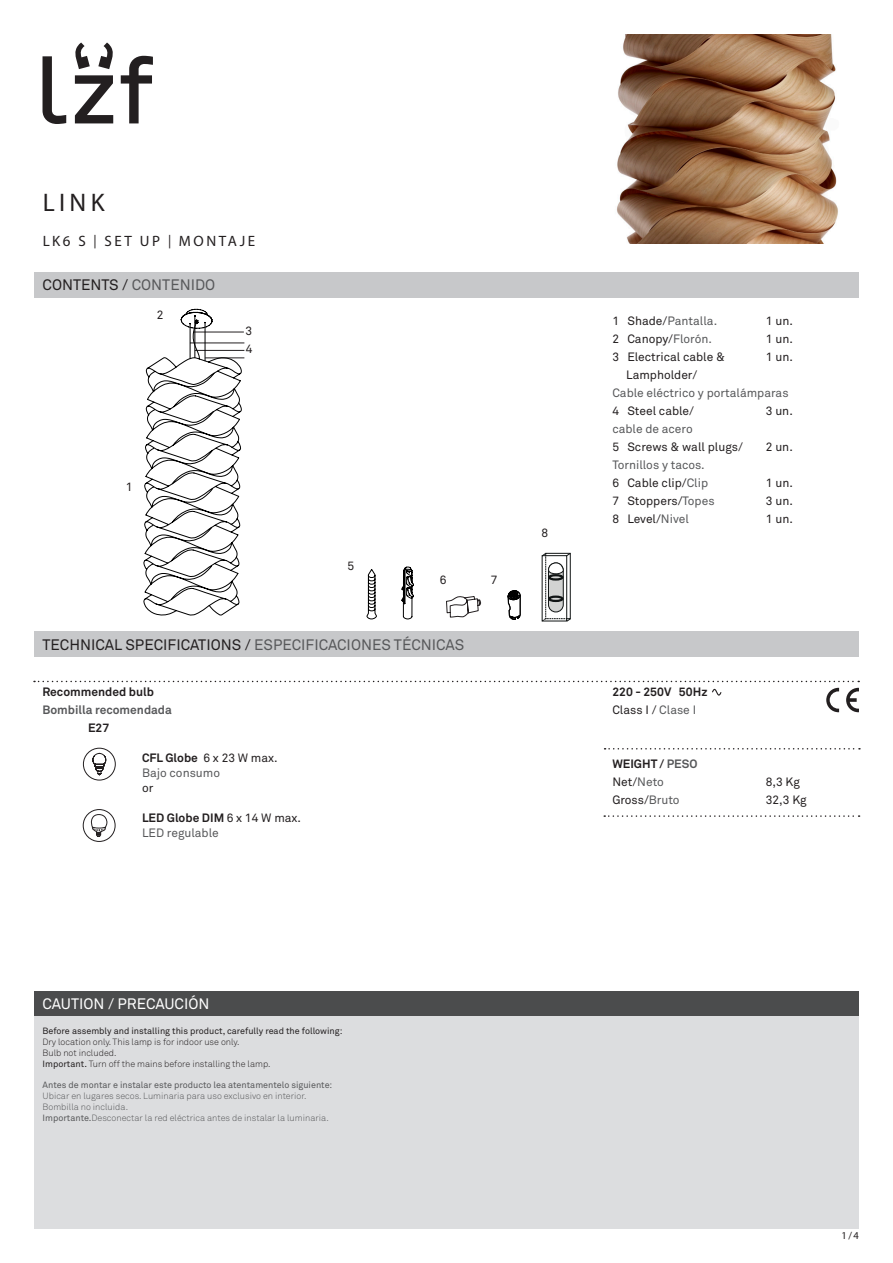
<style>
.page{position:relative;width:893px;height:1263px;background:#fff}
.page>*{position:absolute;margin:0;border:0;box-sizing:border-box;transform-origin:0 0}
.t1{font:25.5px "Myriad Pro";color:#231f20}
.t2{font:15px "Akkurat";color:#231f20}
.t3{font:15px "Akkurat";color:#fff}
.t4{font:15px "Myriad Pro";letter-spacing:.17em;color:#231f20}
.t5{font:12px/18.5px "Akkurat";color:#231f20}
.t6{font:12px/15px "Akkurat";color:#57585a}
.t7{font:700 12px/18px "Akkurat";color:#231f20}
.t8{font:700 12px "Akkurat";color:#57585a}
.t9{font:10.5px "Myriad Pro";color:#231f20}
.t10{font:300 9px/10.8px "Akkurat";color:#57585a}
.t11{font:300 9px/10.8px "Akkurat";color:#231f20}
.t12{font:9px "Akkurat";color:#231f20}
.t13{font:9px "Akkurat";color:#57585a}
.s1{font-size:13.5px}
.s2{color:#57585a}
.s3{font-weight:700;color:#231f20}
.s4{color:#231f20}
.s5{font-weight:400}
.s6{font-weight:400;color:#57585a}
</style>
<div class="page">
<div style="left:34px;top:272px;width:825px;height:26px;background:#c7c8ca"></div>
<div style="left:34px;top:991px;width:825px;height:25px;background:#4b4c4d"></div>
<div style="left:34px;top:631px;width:825px;height:26px;background:#c7c8ca"></div>
<div style="left:34px;top:1016px;width:825px;height:213px;background:#dcdddf"></div>
<svg style="left:75px;top:75px;width:38px;height:48px"></svg>
<svg style="left:121px;top:56px;width:32px;height:67px"></svg>
<svg style="left:43px;top:56px;width:23px;height:68px"></svg>
<svg style="left:75px;top:43px;width:15px;height:26px"></svg>
<svg style="left:98px;top:43px;width:15px;height:26px"></svg>
<img style="left:616px;top:34px;width:222px;height:210px">
<svg style="left:34px;top:681px;width:825px;height:1px"></svg>
<svg style="left:605px;top:748px;width:255px;height:1px"></svg>
<svg style="left:604px;top:815px;width:256px;height:2px"></svg>
<svg style="left:826px;top:688px;width:13px;height:24px"></svg>
<svg style="left:846px;top:688px;width:13px;height:24px"></svg>
<svg style="left:367px;top:567px;width:47px;height:52px"></svg>
<svg style="left:446px;top:596px;width:35px;height:21px"></svg>
<svg style="left:712px;top:688px;width:10px;height:8px"></svg>
<svg style="left:93px;top:753px;width:13px;height:22px"></svg>
<div style="left:83px;top:748px;width:32px;height:32px;border:1px solid #231f20;border-radius:50%"></div>
<div style="left:83px;top:809px;width:32px;height:32px;border:1px solid #231f20;border-radius:50%"></div>
<svg style="left:91px;top:814px;width:16px;height:23px"></svg>
<svg style="left:507px;top:590px;width:14px;height:30px"></svg>
<svg style="left:541px;top:552px;width:30px;height:70px"></svg>
<hr style="left:205px;top:358px;width:39px;height:1px;background:#231f20">
<hr style="left:195px;top:350px;width:49px;height:1px;background:#231f20">
<hr style="left:190px;top:343px;width:54px;height:1px;background:#231f20">
<hr style="left:193px;top:332px;width:51px;height:1px;background:#231f20">
<svg style="left:143px;top:309px;width:99px;height:307px"></svg>
<hr style="left:190px;top:324px;width:1px;height:35px;background:#000">
<hr style="left:205px;top:322px;width:1px;height:39px;background:#000">
<hr style="left:195px;top:316px;width:1px;height:42px;background:#000">
<h1 class="t1" style="left:43px;top:186px;width:63px">LINK</h1>
<p class="t4" style="left:43px;top:232px;width:214px">LK6 S <span class="s1">|</span> SET UP <span class="s1">|</span> MONTAJE</p>
<p class="t2" style="left:43px;top:276px;width:174px">CONTENTS / <span class="s2">CONTENIDO</span></p>
<p class="t5" style="left:157px;top:305px;width:8px">2</p>
<p class="t5" style="left:245px;top:321px;width:9px">3<br>4</p>
<p class="t5" style="left:126px;top:478px;width:8px">1</p>
<p class="t5" style="left:347px;top:556px;width:8px">5</p>
<p class="t5" style="left:440px;top:570px;width:8px">6</p>
<p class="t2" style="left:43px;top:635px;width:423px">TECHNICAL SPECIFICATIONS / <span class="s2">ESPECIFICACIONES TÉCNICAS</span></p>
<p class="t7" style="left:43px;top:683px;width:113px">Recommended bulb</p>
<p class="t8" style="left:43px;top:703px;width:131px">Bombilla recomendada</p>
<p class="t7" style="left:88px;top:719px;width:23px">E27</p>
<p class="t6" style="left:142px;top:750px;width:137px"><span class="s3">CFL Globe</span> <span class="s4">6 x 23 W max.<br></span>Bajo consumo</p>
<p class="t5" style="left:142px;top:779px;width:13px">or</p>
<p class="t6" style="left:142px;top:810px;width:161px"><span class="s3">LED Globe DIM</span> <span class="s4">6 x 14 W max.<br></span>LED regulable</p>
<p class="t5" style="left:491px;top:570px;width:8px">7</p>
<p class="t5" style="left:542px;top:523px;width:8px">8</p>
<p class="t3" style="left:43px;top:994px;width:169px">CAUTION / PRECAUCIÓN</p>
<p class="t12" style="left:43px;top:1025px;width:301px">Before assembly and installing this product, carefully read the following:</p>
<p class="t11" style="left:43px;top:1036px;width:229px">Dry location only. This lamp is for indoor use only.<br>Bulb not included.<br><span class="s5">Important.</span> Turn off the mains before installing the lamp.</p>
<p class="t13" style="left:43px;top:1079px;width:291px">Antes de montar e instalar este producto lea atentamentelo siguiente:</p>
<p class="t10" style="left:43px;top:1090px;width:288px">Ubicar en lugares secos. Luminaria para uso exclusivo en interior.<br>Bombilla no incluida.<br><span class="s5">Importante.</span>Desconectar la red eléctrica antes de instalar la luminaria.</p>
<p class="t6" style="left:612px;top:313px;width:106px"><span class="s4">1 Shade/</span>Pantalla.</p>
<p class="t5" style="left:766px;top:312px;width:29px">1 un.</p>
<p class="t5" style="left:612px;top:330px;width:101px">2 Canopy/<span class="s2">Florón.</span></p>
<p class="t5" style="left:766px;top:330px;width:29px">1 un.</p>
<p class="t5" style="left:612px;top:348px;width:114px">3 Electrical cable &amp;</p>
<p class="t5" style="left:766px;top:348px;width:29px">1 un.</p>
<p class="t5" style="left:626px;top:366px;width:73px">Lampholder/</p>
<p class="t6" style="left:612px;top:385px;width:178px">Cable eléctrico y portalámparas</p>
<p class="t5" style="left:612px;top:402px;width:83px">4 Steel cable/</p>
<p class="t5" style="left:766px;top:402px;width:29px">3 un.</p>
<p class="t6" style="left:612px;top:421px;width:82px">cable de acero</p>
<p class="t5" style="left:612px;top:438px;width:132px">5 Screws &amp; wall plugs/</p>
<p class="t5" style="left:766px;top:438px;width:29px">2 un.</p>
<p class="t6" style="left:612px;top:456px;width:97px;line-height:18px">Tornillos y tacos.<br><span class="s4">6 Cable clip/</span>Clip</p>
<p class="t5" style="left:766px;top:474px;width:29px">1 un.</p>
<p class="t5" style="left:612px;top:492px;width:104px">7 Stoppers/<span class="s2">Topes</span></p>
<p class="t5" style="left:766px;top:492px;width:29px">3 un.</p>
<p class="t5" style="left:612px;top:510px;width:78px">8 Level/<span class="s2">Nivel</span></p>
<p class="t5" style="left:766px;top:510px;width:29px">1 un.</p>
<p class="t7" style="left:612px;top:683px;width:97px">220 - 250V 50Hz<br><span class="s5">Class I /</span> <span class="s6">Clase I</span></p>
<p class="t7" style="left:612px;top:755px;width:87px">WEIGHT / <span class="s2">PESO<br></span><span class="s5">Net/</span><span class="s6">Neto</span></p>
<p class="t5" style="left:766px;top:773px;width:36px">8,3 Kg</p>
<p class="t5" style="left:612px;top:791px;width:69px">Gross/<span class="s2">Bruto</span></p>
<p class="t5" style="left:766px;top:791px;width:42px">32,3 Kg</p>
<p class="t9" style="left:841px;top:1229px;width:19px">1/4</p>
</div>
